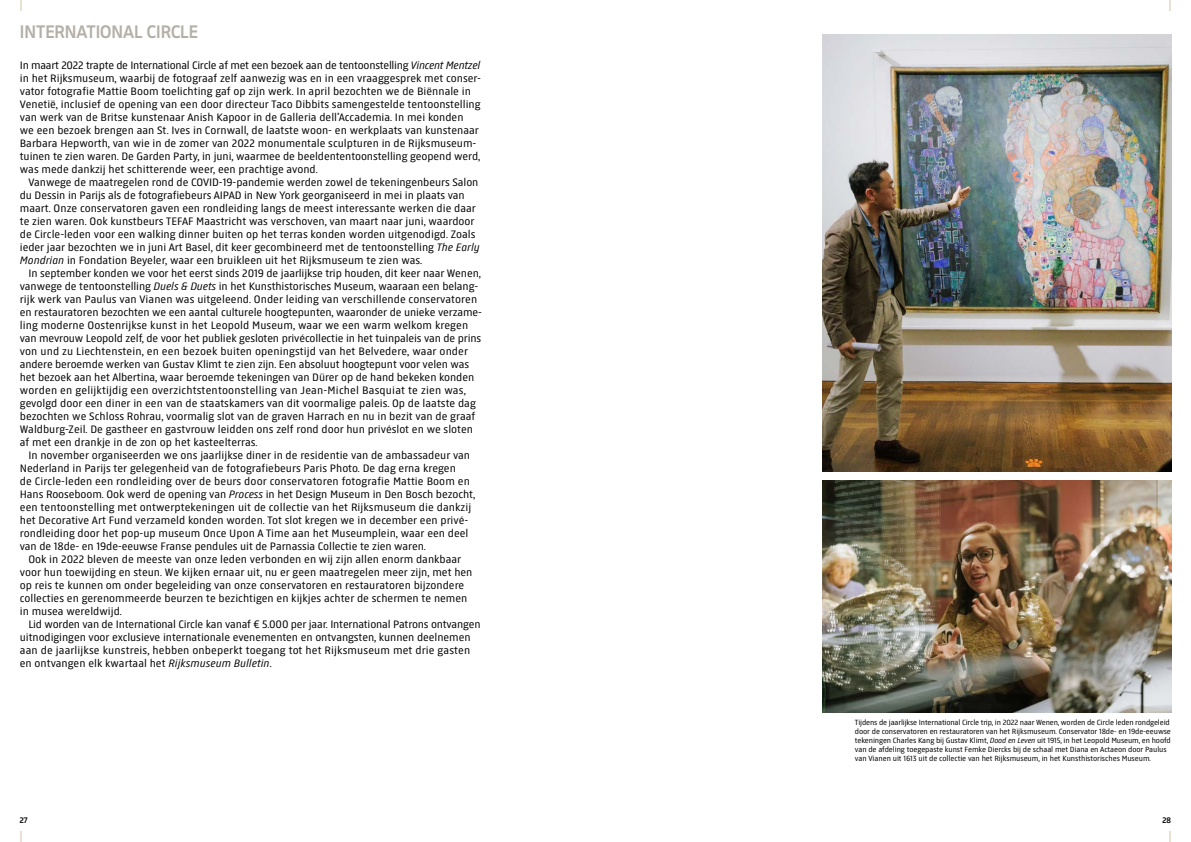
<style>
.page{position:relative;width:1191px;height:842px;background:#fff}
.page>*{position:absolute;margin:0;border:0;box-sizing:border-box;transform-origin:0 0}
.hoofdkopje{font:18px "Rijksmuseum Logotype";color:#b4b0a7}
.Normal_Rijks{font:11.5px/13px "Rijksmuseum";color:#000}
.Normal_Rijks_no_indent{font:11.5px/13px "Rijksmuseum";color:#000}
.Bijschriften{font:8px/9px "Rijksmuseum";letter-spacing:-.01em;color:#000}
.t1{font:8px "Rijksmuseum Logotype";color:#000}
.s1{font-style:italic}
</style>
<div class="page">
<img style="left:822px;top:480px;width:349px;height:232px">
<img style="left:822px;top:34px;width:349px;height:438px">
<svg style="left:20px;top:0;width:2px;height:11px"></svg>
<svg style="left:1169px;top:0;width:2px;height:11px"></svg>
<svg style="left:20px;top:831px;width:2px;height:11px"></svg>
<svg style="left:1169px;top:831px;width:2px;height:11px"></svg>
<p class="hoofdkopje" style="left:20px;top:21px;width:180px">INTERNATIONAL CIRCLE</p>
<p class="Normal_Rijks_no_indent" style="left:20px;top:58px;width:462px">In maart 2022 trapte de International Circle af met een bezoek aan de tentoonstelling <span class="s1">Vincent Mentzel </span>in het Rijksmuseum, waarbij de fotograaf zelf aanwezig was en in een vraaggesprek met conser&shy;vator fotografie Mattie Boom toelichting gaf op zijn werk. In april bezochten we de Biënnale in Venetië, inclusief de opening van een door directeur Taco Dibbits samengestelde tentoonstelling van werk van de Britse kunstenaar Anish Kapoor in de Galleria dell’Accademia. In mei konden we een bezoek brengen aan St. Ives in Cornwall, de laatste woon- en werkplaats van kunstenaar Barbara Hepworth, van wie in de zomer van 2022 monumentale sculpturen in de Rijksmuseum&shy;tuinen te zien waren. De Garden Party, in juni, waarmee de beeldententoonstelling geopend werd, was mede dankzij het schitterende weer, een prachtige avond.</p>
<p class="Normal_Rijks" style="left:20px;top:175px;width:461px;text-indent:9px">Vanwege de maatregelen rond de COVID-19-pandemie werden zowel de tekeningenbeurs Salon du Dessin in Parijs als de fotografiebeurs AIPAD in New York georganiseerd in mei in plaats van maart. Onze conservatoren gaven een rondleiding langs de meest interessante werken die daar te zien waren. Ook kunstbeurs TEFAF Maastricht was verschoven, van maart naar juni, waardoor de Circle-leden voor een walking dinner buiten op het terras konden worden uitgenodigd. Zoals ieder jaar bezochten we in juni Art Basel, dit keer gecombineerd met de tentoonstelling <span class="s1">The Early Mondrian</span> in Fondation Beyeler, waar een bruikleen uit het Rijksmuseum te zien was.</p>
<p class="Normal_Rijks" style="left:20px;top:266px;width:463px;text-indent:9px">In september konden we voor het eerst sinds 2019 de jaarlijkse trip houden, dit keer naar Wenen, vanwege de tentoonstelling <span class="s1">Duels &amp; Duets</span> in het Kunsthistorisches Museum, waaraan een belang&shy;rijk werk van Paulus van Vianen was uitgeleend. Onder leiding van verschillende conservatoren en restauratoren bezochten we een aantal culturele hoogtepunten, waaronder de unieke verzame&shy;ling moderne Oostenrijkse kunst in het Leopold Museum, waar we een warm welkom kregen van mevrouw Leopold zelf, de voor het publiek gesloten privécollectie in het tuinpaleis van de prins von und zu Liechtenstein, en een bezoek buiten openingstijd van het Belvedere, waar onder andere beroemde werken van Gustav Klimt te zien zijn. Een absoluut hoogtepunt voor velen was het bezoek aan het Albertina, waar beroemde tekeningen van Dürer op de hand bekeken konden worden en gelijktijdig een overzichtstentoonstelling van Jean-Michel Basquiat te zien was, gevolgd door een diner in een van de staatskamers van dit voormalige paleis. Op de laatste dag bezochten we Schloss Rohrau, voormalig slot van de graven Harrach en nu in bezit van de graaf Waldburg-Zeil. De gastheer en gastvrouw leidden ons zelf rond door hun privéslot en we sloten af met een drankje in de zon op het kasteelterras.</p>
<p class="Normal_Rijks" style="left:20px;top:448px;width:457px;text-indent:9px">In november organiseerden we ons jaarlijkse diner in de residentie van de ambassadeur van Nederland in Parijs ter gelegenheid van de fotografiebeurs Paris Photo. De dag erna kregen<br>de Circle-leden een rondleiding over de beurs door conservatoren fotografie Mattie Boom en Hans Rooseboom. Ook werd de opening van <span class="s1">Process</span> in het Design Museum in Den Bosch bezocht, een tentoonstelling met ontwerptekeningen uit de collectie van het Rijksmuseum die dankzij het Decorative Art Fund verzameld konden worden. Tot slot kregen we in december een privé&shy;rondleiding door het pop-up museum Once Upon A Time aan het Museumplein, waar een deel van de 18de- en 19de-eeuwse Franse pendules uit de Parnassia Collectie te zien waren.</p>
<p class="Normal_Rijks" style="left:20px;top:552px;width:454px;text-indent:9px">Ook in 2022 bleven de meeste van onze leden verbonden en wij zijn allen enorm dankbaar voor hun toewijding en steun. We kijken ernaar uit, nu er geen maatregelen meer zijn, met hen op reis te kunnen om onder begeleiding van onze conservatoren en restauratoren bijzondere collecties en gerenommeerde beurzen te bezichtigen en kijkjes achter de schermen te nemen in musea wereldwijd.</p>
<p class="Normal_Rijks" style="left:20px;top:617px;width:462px;text-indent:9px">Lid worden van de International Circle kan vanaf € 5.000 per jaar. International Patrons ontvangen uitnodigingen voor exclusieve internationale evenementen en ontvangsten, kunnen deelnemen aan de jaarlijkse kunstreis, hebben onbeperkt toegang tot het Rijksmuseum met drie gasten en ontvangen elk kwartaal het <span class="s1">Rijksmuseum Bulletin</span>.</p>
<p class="Bijschriften" style="left:855px;top:718px;width:317px">Tijdens de jaarlijkse International Circle trip, in 2022 naar Wenen, worden de Circle leden rondgeleid door de conservatoren en restauratoren van het Rijksmuseum. Conservator 18de- en 19de-eeuwse tekeningen Charles Kang bij Gustav Klimt, <span class="s1">Dood en Leven</span> uit 1915, in het Leopold Museum, en hoofd van de afdeling toegepaste kunst Femke Diercks bij de schaal met Diana en Actaeon door Paulus van Vianen uit 1613 uit de collectie van het Rijksmuseum, in het Kunsthistorisches Museum.</p>
<p class="t1" style="left:20px;top:815px;width:9px">27</p>
<p class="t1" style="left:1162px;top:815px;width:10px">28</p>
</div>
